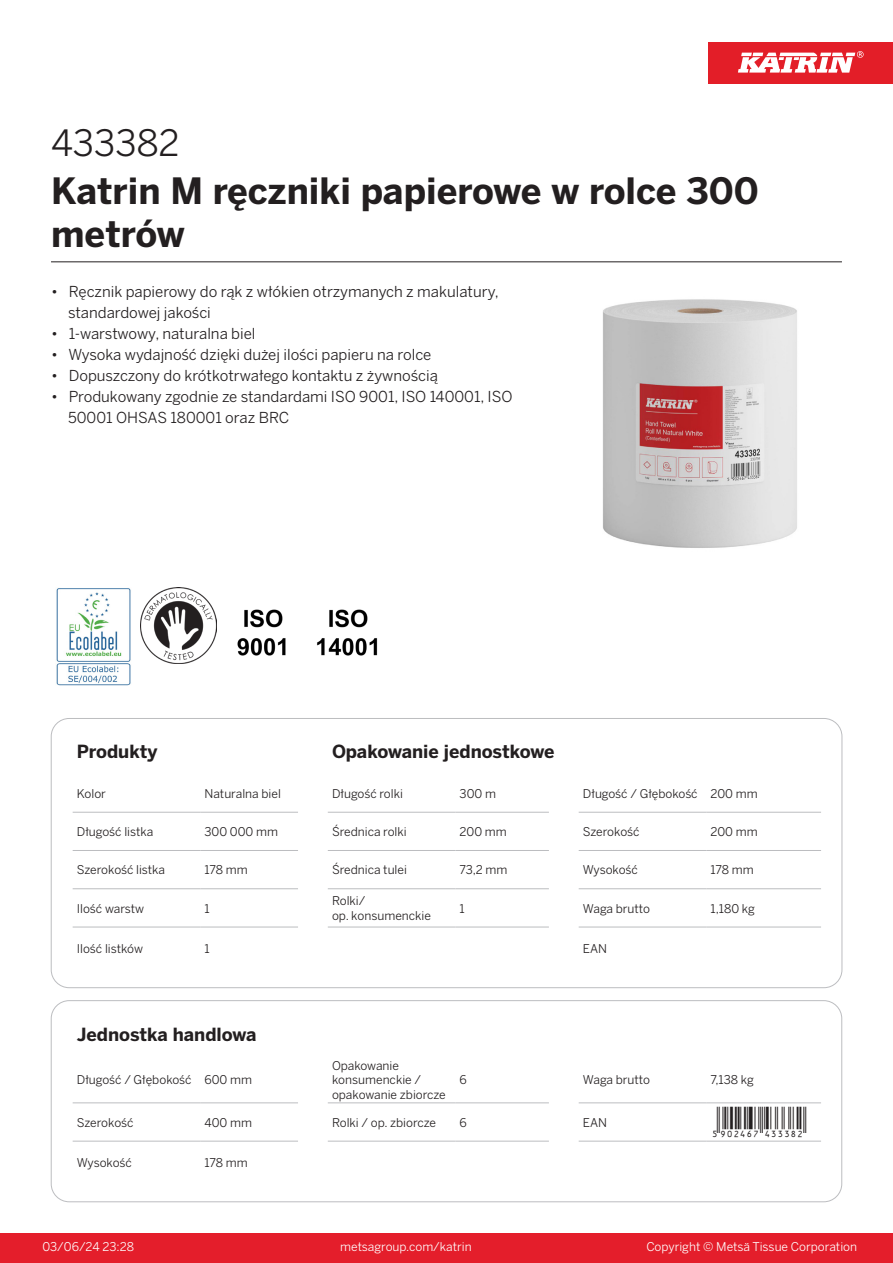
<style>
.page{position:relative;width:893px;height:1263px;background:#fff}
.page>*{position:absolute;margin:0;border:0;box-sizing:border-box;transform-origin:0 0}
.Product_Name{font:700 36px/43.2px "Benton Sans";color:#231f20}
.External_material_co{font:36px "Benton Sans";color:#231f20}
.T_EAN{font:30px "Viisas EAN Matala";color:#231f20}
.T_TableHeader{font:700 18px "Benton Sans";color:#231f20}
.MarketingBullets{font:15px/21px "Benton Sans";color:#231f20}
.T_TableBody{font:12px/14.4px "Benton Sans";color:#231f20}
.t1{font:12px "Benton Sans";color:#fff}
</style>
<div class="page">
<div style="left:0;top:1233px;width:893px;height:30px;background:#e41e2b"></div>
<div style="left:708px;top:43px;width:185px;height:41px;background:#e31e28"></div>
<svg style="left:738px;top:51px;width:126px;height:22px"></svg>
<hr style="left:73px;top:812px;width:127px;height:1px;background:#bcbdc0">
<hr style="left:200px;top:812px;width:98px;height:1px;background:#bcbdc0">
<hr style="left:328px;top:812px;width:127px;height:1px;background:#bcbdc0">
<hr style="left:455px;top:812px;width:94px;height:1px;background:#bcbdc0">
<hr style="left:579px;top:812px;width:127px;height:1px;background:#bcbdc0">
<hr style="left:706px;top:812px;width:115px;height:1px;background:#bcbdc0">
<hr style="left:73px;top:850px;width:127px;height:1px;background:#bcbdc0">
<hr style="left:200px;top:850px;width:98px;height:1px;background:#bcbdc0">
<hr style="left:328px;top:850px;width:127px;height:1px;background:#bcbdc0">
<hr style="left:455px;top:850px;width:94px;height:1px;background:#bcbdc0">
<hr style="left:579px;top:850px;width:127px;height:1px;background:#bcbdc0">
<hr style="left:706px;top:850px;width:115px;height:1px;background:#bcbdc0">
<hr style="left:73px;top:888px;width:127px;height:1px;background:#bcbdc0">
<hr style="left:200px;top:888px;width:98px;height:1px;background:#bcbdc0">
<hr style="left:328px;top:888px;width:127px;height:1px;background:#bcbdc0">
<hr style="left:455px;top:888px;width:94px;height:1px;background:#bcbdc0">
<hr style="left:579px;top:888px;width:127px;height:1px;background:#bcbdc0">
<hr style="left:706px;top:888px;width:115px;height:1px;background:#bcbdc0">
<hr style="left:73px;top:927px;width:127px;height:1px;background:#bcbdc0">
<hr style="left:200px;top:927px;width:98px;height:1px;background:#bcbdc0">
<hr style="left:328px;top:927px;width:127px;height:1px;background:#bcbdc0">
<hr style="left:455px;top:927px;width:94px;height:1px;background:#bcbdc0">
<hr style="left:579px;top:927px;width:127px;height:1px;background:#bcbdc0">
<hr style="left:706px;top:927px;width:115px;height:1px;background:#bcbdc0">
<hr style="left:73px;top:1102px;width:127px;height:1px;background:#bcbdc0">
<hr style="left:200px;top:1102px;width:98px;height:1px;background:#bcbdc0">
<hr style="left:328px;top:1102px;width:127px;height:1px;background:#bcbdc0">
<hr style="left:455px;top:1102px;width:94px;height:1px;background:#bcbdc0">
<hr style="left:579px;top:1102px;width:127px;height:1px;background:#bcbdc0">
<hr style="left:706px;top:1102px;width:115px;height:1px;background:#bcbdc0">
<hr style="left:73px;top:1141px;width:127px;height:1px;background:#bcbdc0">
<hr style="left:200px;top:1141px;width:98px;height:1px;background:#bcbdc0">
<hr style="left:328px;top:1141px;width:127px;height:1px;background:#bcbdc0">
<hr style="left:455px;top:1141px;width:94px;height:1px;background:#bcbdc0">
<hr style="left:579px;top:1141px;width:127px;height:1px;background:#bcbdc0">
<hr style="left:706px;top:1141px;width:115px;height:1px;background:#bcbdc0">
<div style="left:51px;top:1000px;width:791px;height:202px;border:1px solid #bcbdc0;border-radius:18px"></div>
<img style="left:603px;top:299px;width:194px;height:249px">
<img style="left:56px;top:588px;width:75px;height:98px">
<img style="left:140px;top:587px;width:77px;height:77px">
<img style="left:237px;top:609px;width:49px;height:47px">
<img style="left:317px;top:609px;width:61px;height:47px">
<hr style="left:51px;top:261px;width:791px;height:1px;background:#231f20">
<p class="External_material_co" style="left:51px;top:121px;width:130px">433382</p>
<p class="Product_Name" style="left:51px;top:170px;width:709px">Katrin M ręczniki papierowe w rolce 300 metrów</p>
<p class="MarketingBullets" style="left:68px;top:281px;width:432px;text-indent:-17px">• Ręcznik papierowy do rąk z włókien otrzymanych z makulatury, standardowej jakości</p>
<p class="MarketingBullets" style="left:51px;top:323px;width:206px">• 1-warstwowy, naturalna biel</p>
<p class="MarketingBullets" style="left:51px;top:344px;width:382px">• Wysoka wydajność dzięki dużej ilości papieru na rolce</p>
<p class="MarketingBullets" style="left:51px;top:365px;width:388px">• Dopuszczony do krótkotrwałego kontaktu z żywnością</p>
<p class="MarketingBullets" style="left:68px;top:386px;width:446px;text-indent:-17px">• Produkowany zgodnie ze standardami ISO 9001, ISO 140001, ISO<br>50001 OHSAS 180001 oraz BRC</p>
<p class="T_TableHeader" style="left:77px;top:740px;width:82px">Produkty</p>
<p class="T_TableHeader" style="left:332px;top:740px;width:224px">Opakowanie jednostkowe</p>
<p class="T_TableBody" style="left:77px;top:786px;width:31px">Kolor</p>
<p class="T_TableBody" style="left:204px;top:786px;width:78px">Naturalna biel</p>
<p class="T_TableBody" style="left:332px;top:786px;width:72px">Długość rolki</p>
<p class="T_TableBody" style="left:460px;top:786px;width:38px">300 m</p>
<p class="T_TableBody" style="left:583px;top:786px;width:116px">Długość / Głębokość</p>
<p class="T_TableBody" style="left:710px;top:786px;width:49px">200 mm</p>
<p class="T_TableBody" style="left:77px;top:824px;width:78px">Długość listka</p>
<p class="T_TableBody" style="left:204px;top:824px;width:75px">300 000 mm</p>
<p class="T_TableBody" style="left:332px;top:824px;width:76px">Średnica rolki</p>
<p class="T_TableBody" style="left:460px;top:824px;width:49px">200 mm</p>
<p class="T_TableBody" style="left:583px;top:824px;width:58px">Szerokość</p>
<p class="T_TableBody" style="left:710px;top:824px;width:49px">200 mm</p>
<p class="T_TableBody" style="left:77px;top:863px;width:90px">Szerokość listka</p>
<p class="T_TableBody" style="left:204px;top:863px;width:45px">178 mm</p>
<p class="T_TableBody" style="left:332px;top:863px;width:76px">Średnica tulei</p>
<p class="T_TableBody" style="left:460px;top:863px;width:49px">73,2 mm</p>
<p class="T_TableBody" style="left:583px;top:863px;width:56px">Wysokość</p>
<p class="T_TableBody" style="left:710px;top:863px;width:45px">178 mm</p>
<p class="T_TableBody" style="left:77px;top:901px;width:69px">Ilość warstw</p>
<p class="T_TableBody" style="left:204px;top:901px;width:7px">1</p>
<p class="T_TableBody" style="left:332px;top:894px;width:35px">Rolki/</p>
<p class="T_TableBody" style="left:332px;top:908px;width:100px">op. konsumenckie</p>
<p class="T_TableBody" style="left:460px;top:901px;width:7px">1</p>
<p class="T_TableBody" style="left:583px;top:901px;width:69px">Waga brutto</p>
<p class="T_TableBody" style="left:710px;top:901px;width:46px">1,180 kg</p>
<p class="T_TableBody" style="left:77px;top:941px;width:68px">Ilość listków</p>
<p class="T_TableBody" style="left:204px;top:941px;width:7px">1</p>
<p class="T_TableBody" style="left:583px;top:941px;width:26px">EAN</p>
<p class="T_TableHeader" style="left:77px;top:1023px;width:181px">Jednostka handlowa</p>
<p class="T_TableBody" style="left:77px;top:1073px;width:116px">Długość / Głębokość</p>
<p class="T_TableBody" style="left:204px;top:1073px;width:49px">600 mm</p>
<p class="T_TableBody" style="left:332px;top:1058px;width:115px">Opakowanie konsumenckie / opakowanie zbiorcze</p>
<p class="T_TableBody" style="left:460px;top:1073px;width:9px">6</p>
<p class="T_TableBody" style="left:583px;top:1073px;width:69px">Waga brutto</p>
<p class="T_TableBody" style="left:710px;top:1073px;width:45px">7,138 kg</p>
<p class="T_TableBody" style="left:77px;top:1115px;width:58px">Szerokość</p>
<p class="T_TableBody" style="left:204px;top:1115px;width:49px">400 mm</p>
<p class="T_TableBody" style="left:332px;top:1115px;width:105px">Rolki / op. zbiorcze</p>
<p class="T_TableBody" style="left:460px;top:1115px;width:9px">6</p>
<p class="T_TableBody" style="left:583px;top:1115px;width:26px">EAN</p>
<p class="T_EAN" style="left:710px;top:1106px;width:97px">*5902467433382*</p>
<p class="T_TableBody" style="left:77px;top:1155px;width:56px">Wysokość</p>
<p class="T_TableBody" style="left:204px;top:1155px;width:45px">178 mm</p>
<p class="t1" style="left:43px;top:1239px;width:93px">03/06/24 23:28</p>
<p class="t1" style="left:340px;top:1239px;width:133px">metsagroup.com/katrin</p>
<p class="t1" style="left:646px;top:1239px;width:212px">Copyright © Metsä Tissue Corporation</p>
</div>
